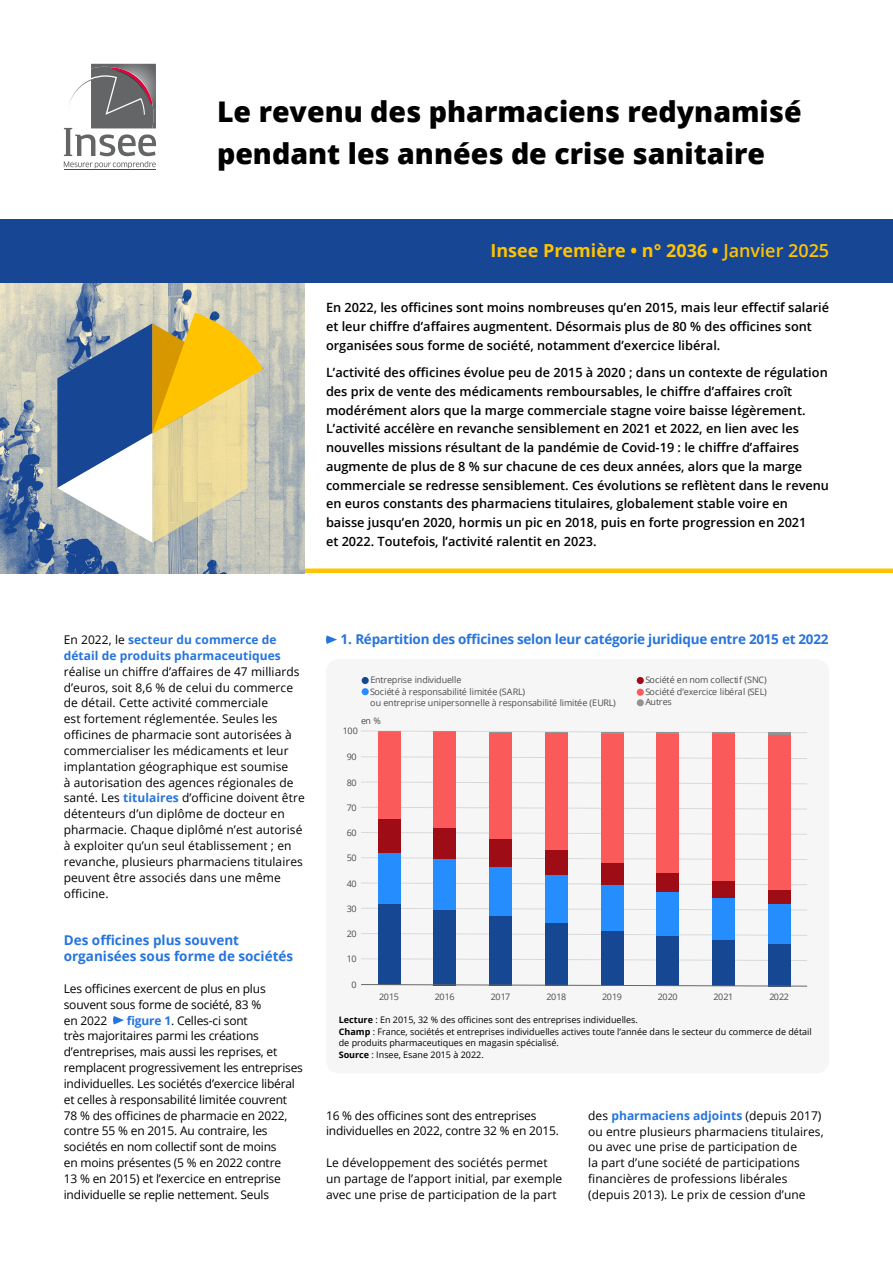
<style>
.page{position:relative;width:893px;height:1263px;background:#fff}
.page>*{position:absolute;margin:0;border:0;box-sizing:border-box;transform-origin:0 0}
.t1{font:800 28.5px/42px "Open Sans";color:#000}
.t2{font:700 18px "Open Sans";color:#ffc300}
.t3{font:700 13.5px "Open Sans";letter-spacing:-.02em;color:#2674dd}
.t4{font:700 13.5px/15.9px "Open Sans";color:#2674dd}
.t5{font:600 12.75px/18.8px "Open Sans";color:#000}
.t6{font:12px/15.9px "Open Sans";letter-spacing:.005em;color:#000}
.t7{font:12px/15.9px "Open Sans";letter-spacing:-.015em;color:#000}
.t8{font:700 12px/15.9px "Open Sans";letter-spacing:.005em;color:#2674dd}
.t9{font:9px/12px "Open Sans";color:#000}
.t10{font:9px/11.7px "Open Sans";letter-spacing:-.005em;color:#4d4c4c}
.s1{font-weight:600}
.s2{font-weight:400;color:#000}
.s3{font-weight:700;color:#2674dd}
.s4{font-weight:700}
</style>
<div class="page">
<hr style="left:64px;top:170px;width:92px;height:1px;background:#e2023b">
<svg style="left:64px;top:64px;width:92px;height:104px"></svg>
<div style="left:305px;top:568px;width:588px;height:5px;background:#ffc300"></div>
<svg style="left:113px;top:1016px;width:11px;height:8px"></svg>
<img style="left:0;top:282px;width:305px;height:291px">
<svg style="left:57px;top:313px;width:206px;height:230px;background:#afae93"></svg>
<div style="left:326px;top:659px;width:503px;height:414px;background:#f6f6f6;border-radius:13px"></div>
<svg style="left:361px;top:958px;width:446px;height:3px"></svg>
<svg style="left:361px;top:933px;width:446px;height:3px"></svg>
<svg style="left:361px;top:908px;width:446px;height:2px"></svg>
<svg style="left:361px;top:883px;width:446px;height:2px"></svg>
<svg style="left:361px;top:857px;width:446px;height:3px"></svg>
<svg style="left:361px;top:832px;width:446px;height:3px"></svg>
<svg style="left:361px;top:807px;width:446px;height:2px"></svg>
<svg style="left:361px;top:782px;width:446px;height:2px"></svg>
<svg style="left:361px;top:756px;width:446px;height:3px"></svg>
<div style="left:378px;top:903px;width:22px;height:82px;background:#164793"></div>
<div style="left:434px;top:909px;width:22px;height:76px;background:#164793"></div>
<div style="left:489px;top:916px;width:23px;height:69px;background:#164793"></div>
<div style="left:545px;top:922px;width:22px;height:63px;background:#164793"></div>
<div style="left:601px;top:930px;width:22px;height:56px;background:#164793"></div>
<div style="left:657px;top:936px;width:22px;height:50px;background:#164793"></div>
<div style="left:712px;top:940px;width:23px;height:46px;background:#164793"></div>
<div style="left:768px;top:944px;width:22px;height:42px;background:#164793"></div>
<div style="left:378px;top:853px;width:22px;height:50px;background:#268dff"></div>
<div style="left:434px;top:859px;width:22px;height:50px;background:#268dff"></div>
<div style="left:489px;top:867px;width:23px;height:49px;background:#268dff"></div>
<div style="left:545px;top:875px;width:22px;height:47px;background:#268dff"></div>
<div style="left:601px;top:885px;width:22px;height:45px;background:#268dff"></div>
<div style="left:657px;top:892px;width:22px;height:44px;background:#268dff"></div>
<div style="left:712px;top:898px;width:23px;height:42px;background:#268dff"></div>
<div style="left:768px;top:904px;width:22px;height:40px;background:#268dff"></div>
<div style="left:378px;top:731px;width:22px;height:88px;background:#fa5a5a"></div>
<div style="left:434px;top:732px;width:22px;height:96px;background:#fa5a5a"></div>
<div style="left:489px;top:732px;width:23px;height:107px;background:#fa5a5a"></div>
<div style="left:545px;top:732px;width:22px;height:118px;background:#fa5a5a"></div>
<div style="left:601px;top:733px;width:22px;height:131px;background:#fa5a5a"></div>
<div style="left:657px;top:734px;width:22px;height:139px;background:#fa5a5a"></div>
<div style="left:712px;top:734px;width:23px;height:148px;background:#fa5a5a"></div>
<div style="left:768px;top:735px;width:22px;height:156px;background:#fa5a5a"></div>
<div style="left:378px;top:819px;width:22px;height:34px;background:#9e0c16"></div>
<div style="left:434px;top:828px;width:22px;height:31px;background:#9e0c16"></div>
<div style="left:489px;top:839px;width:23px;height:27px;background:#9e0c16"></div>
<div style="left:545px;top:850px;width:22px;height:25px;background:#9e0c16"></div>
<div style="left:601px;top:863px;width:22px;height:22px;background:#9e0c16"></div>
<div style="left:657px;top:874px;width:22px;height:18px;background:#9e0c16"></div>
<div style="left:712px;top:881px;width:23px;height:17px;background:#9e0c16"></div>
<div style="left:768px;top:891px;width:22px;height:13px;background:#9e0c16"></div>
<svg style="left:361px;top:731px;width:446px;height:2px"></svg>
<hr style="left:657px;top:732px;width:22px;height:2px;background:#949494">
<hr style="left:712px;top:732px;width:23px;height:2px;background:#949494">
<hr style="left:768px;top:733px;width:22px;height:2px;background:#949494">
<div style="left:362px;top:677px;width:7px;height:7px;background:#164793;border-radius:50%"></div>
<div style="left:362px;top:688px;width:7px;height:7px;background:#268dff;border-radius:50%"></div>
<div style="left:637px;top:689px;width:7px;height:7px;background:#fa5a5a;border-radius:50%"></div>
<div style="left:637px;top:677px;width:7px;height:7px;background:#9e0c16;border-radius:50%"></div>
<div style="left:637px;top:699px;width:7px;height:7px;background:#949494;border-radius:50%"></div>
<svg style="left:361px;top:984px;width:447px;height:3px"></svg>
<svg style="left:326px;top:635px;width:11px;height:9px"></svg>
<div style="left:0;top:219px;width:893px;height:63px;background:#174694"></div>
<h1 class="t1" style="left:217px;top:89px;width:586px">Le revenu des pharmaciens redynamisé pendant les années de crise sanitaire</h1>
<h2 class="t2" style="left:490px;top:238px;width:340px">Insee Première • n° 2036 • <span class="s1">Janvier 2025</span></h2>
<p class="t5" style="left:326px;top:298px;width:505px">En 2022, les officines sont moins nombreuses qu’en 2015, mais leur effectif salarié et leur chiffre d’affaires augmentent. Désormais plus de 80 % des officines sont organisées sous forme de société, notamment d’exercice libéral.</p>
<p class="t5" style="left:326px;top:363px;width:505px">L’activité des officines évolue peu de 2015 à 2020 ; dans un contexte de régulation des prix de vente des médicaments remboursables, le chiffre d’affaires croît modérément alors que la marge commerciale stagne voire baisse légèrement.<br>L’activité accélère en revanche sensiblement en 2021 et 2022, en lien avec les nouvelles missions résultant de la pandémie de Covid-19 : le chiffre d’affaires augmente de plus de 8 % sur chacune de ces deux années, alors que la marge commerciale se redresse sensiblement. Ces évolutions se reflètent dans le revenu en euros constants des pharmaciens titulaires, globalement stable voire en baisse jusqu’en 2020, hormis un pic en 2018, puis en forte progression en 2021<br>et 2022. Toutefois, l’activité ralentit en 2023.</p>
<p class="t8" style="left:64px;top:631px;width:219px"><span class="s2">En 2022, le</span> secteur du commerce de détail de produits pharmaceutiques</p>
<p class="t6" style="left:64px;top:663px;width:242px">réalise un chiffre d’affaires de 47 milliards d’euros, soit 8,6 % de celui du commerce de détail. Cette activité commerciale<br>est fortement réglementée. Seules les officines de pharmacie sont autorisées à commercialiser les médicaments et leur implantation géographique est soumise<br>à autorisation des agences régionales de santé. Les <span class="s3">titulaires</span> d’officine doivent être détenteurs d’un diplôme de docteur en pharmacie. Chaque diplômé n’est autorisé à exploiter qu’un seul établissement ; en revanche, plusieurs pharmaciens titulaires peuvent être associés dans une même officine.</p>
<p class="t4" style="left:64px;top:932px;width:231px">Des officines plus souvent organisées sous forme de sociétés</p>
<p class="t7" style="left:64px;top:980px;width:203px">Les officines exercent de plus en plus souvent sous forme de société, 83 % en 2022</p>
<p class="t7" style="left:64px;top:1012px;width:241px;text-indent:63px"><span class="s3">figure 1</span>. Celles-ci sont<br>très majoritaires parmi les créations d’entreprises, mais aussi les reprises, et remplacent progressivement les entreprises individuelles. Les sociétés d’exercice libéral et celles à responsabilité limitée couvrent 78 % des officines de pharmacie en 2022, contre 55 % en 2015. Au contraire, les sociétés en nom collectif sont de moins<br>en moins présentes (5 % en 2022 contre<br>13 % en 2015) et l’exercice en entreprise individuelle se replie nettement. Seuls</p>
<p class="t3" style="left:341px;top:629px;width:489px">1. Répartition des officines selon leur catégorie juridique entre 2015 et 2022</p>
<p class="t10" style="left:370px;top:674px;width:156px">Entreprise individuelle<br>Société à responsabilité limitée (SARL)</p>
<p class="t10" style="left:370px;top:696px;width:247px">ou entreprise unipersonnelle à responsabilité limitée (EURL)</p>
<p class="t10" style="left:361px;top:715px;width:21px">en %</p>
<p class="t10" style="left:343px;top:725px;width:17px">100</p>
<p class="t10" style="left:347px;top:751px;width:11px">90</p>
<p class="t10" style="left:347px;top:776px;width:11px">80</p>
<p class="t10" style="left:347px;top:801px;width:11px">70</p>
<p class="t10" style="left:347px;top:827px;width:11px">60</p>
<p class="t10" style="left:347px;top:852px;width:11px">50</p>
<p class="t10" style="left:347px;top:877px;width:11px">40</p>
<p class="t10" style="left:347px;top:902px;width:11px">30</p>
<p class="t10" style="left:347px;top:928px;width:11px">20</p>
<p class="t10" style="left:347px;top:953px;width:11px">10</p>
<p class="t10" style="left:351px;top:979px;width:7px">0</p>
<p class="t10" style="left:645px;top:674px;width:123px">Société en nom collectif (SNC)</p>
<p class="t10" style="left:645px;top:696px;width:28px">Autres</p>
<p class="t10" style="left:645px;top:685px;width:123px">Société d’exercice libéral (SEL)</p>
<p class="t10" style="left:379px;top:990px;width:21px">2015</p>
<p class="t10" style="left:435px;top:990px;width:21px">2016</p>
<p class="t10" style="left:491px;top:990px;width:21px">2017</p>
<p class="t10" style="left:546px;top:990px;width:21px">2018</p>
<p class="t10" style="left:602px;top:990px;width:21px">2019</p>
<p class="t10" style="left:658px;top:990px;width:21px">2020</p>
<p class="t10" style="left:714px;top:990px;width:21px">2021</p>
<p class="t10" style="left:769px;top:990px;width:21px">2022</p>
<p class="t9" style="left:339px;top:1014px;width:474px"><span class="s4">Lecture</span> : En 2015, 32 % des officines sont des entreprises individuelles.<br><span class="s4">Champ</span> : France, sociétés et entreprises individuelles actives toute l’année dans le secteur du commerce de détail</p>
<p class="t9" style="left:339px;top:1037px;width:222px">de produits pharmaceutiques en magasin spécialisé.<br><span class="s4">Source</span> : Insee, Esane 2015 à 2022.</p>
<p class="t7" style="left:326px;top:1107px;width:235px">16 % des officines sont des entreprises individuelles en 2022, contre 32 % en 2015.</p>
<p class="t6" style="left:326px;top:1154px;width:238px">Le développement des sociétés permet un partage de l’apport initial, par exemple avec une prise de participation de la part</p>
<p class="t6" style="left:588px;top:1107px;width:237px">des <span class="s3">pharmaciens adjoints</span> (depuis 2017) ou entre plusieurs pharmaciens titulaires, ou avec une prise de participation de<br>la part d’une société de participations financières de professions libérales (depuis 2013). Le prix de cession d’une</p>
</div>
